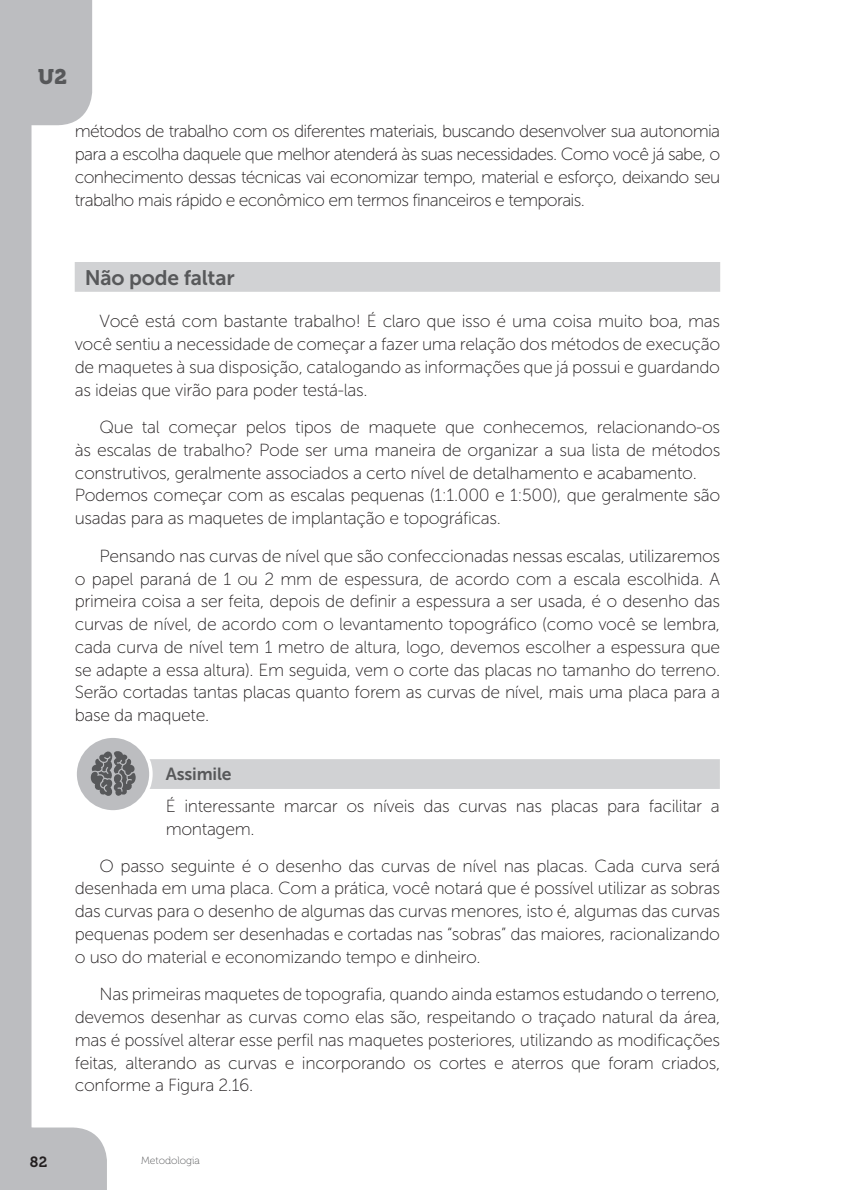
<style>
.page{position:relative;width:843px;height:1190px;background:#fff}
.page>*{position:absolute;margin:0;border:0;box-sizing:border-box;transform-origin:0 0}
.t1{font:21px "Museo Sans 700";letter-spacing:-.01em;color:#57585a}
.t2{font:21px "Museo 900";color:#57585a}
.t3{font:17.5px/22.8px "Museo Sans 100";letter-spacing:-.02em;color:#231f20;text-align:justify}
.t4{font:17.5px "Museo Sans 700";letter-spacing:-.01em;color:#57585a}
.t5{font:14.7px "Museo 700";color:#231f20}
.t6{font:10.5px "Museo 100";color:#57585a}
</style>
<div class="page">
<svg style="left:0;top:0;width:107px;height:1190px"></svg>
<div style="left:75px;top:262px;width:645px;height:30px;background:#d1d2d4"></div>
<div style="left:82px;top:759px;width:637px;height:30px;background:#d1d2d4"></div>
<div style="left:75px;top:736px;width:76px;height:76px;background:#bcbdc0;border-radius:50%"></div>
<div style="left:73px;top:734px;width:80px;height:79px;border:4px solid #fff;border-radius:50%"></div>
<svg style="left:90px;top:751px;width:46px;height:45px"></svg>
<p class="t2" style="left:38px;top:65px;width:30px">U2</p>
<p class="t3" style="left:75px;top:120px;width:646px">métodos de trabalho com os diferentes materiais, buscando desenvolver sua autonomia para a escolha daquele que melhor atenderá às suas necessidades. Como você já sabe, o conhecimento dessas técnicas vai economizar tempo, material e esforço, deixando seu trabalho mais rápido e econômico em termos financeiros e temporais.</p>
<p class="t1" style="left:85px;top:266px;width:151px">Não pode faltar</p>
<p class="t3" style="left:75px;top:310px;width:646px;text-indent:25px">Você está com bastante trabalho! É claro que isso é uma coisa muito boa, mas você sentiu a necessidade de começar a fazer uma relação dos métodos de execução de maquetes à sua disposição, catalogando as informações que já possui e guardando as ideias que virão para poder testá-las.</p>
<p class="t3" style="left:75px;top:416px;width:646px;text-align:left;text-indent:25px">Que tal começar pelos tipos de maquete que conhecemos, relacionando-os às escalas de trabalho? Pode ser uma maneira de organizar a sua lista de métodos construtivos, geralmente associados a certo nível de detalhamento e acabamento.<br>Podemos começar com as escalas pequenas (1:1.000 e 1:500), que geralmente são usadas para as maquetes de implantação e topográficas.</p>
<p class="t3" style="left:75px;top:544px;width:646px;text-indent:25px">Pensando nas curvas de nível que são confeccionadas nessas escalas, utilizaremos o papel paraná de 1 ou 2 mm de espessura, de acordo com a escala escolhida. A primeira coisa a ser feita, depois de definir a espessura a ser usada, é o desenho das curvas de nível, de acordo com o levantamento topográfico (como você se lembra, cada curva de nível tem 1 metro de altura, logo, devemos escolher a espessura que se adapte a essa altura). Em seguida, vem o corte das placas no tamanho do terreno.<br>Serão cortadas tantas placas quanto forem as curvas de nível, mais uma placa para a base da maquete.</p>
<p class="t4" style="left:166px;top:764px;width:67px">Assimile</p>
<p class="t3" style="left:166px;top:795px;width:555px">É interessante marcar os níveis das curvas nas placas para facilitar a montagem.</p>
<p class="t3" style="left:75px;top:854px;width:646px;text-indent:25px">O passo seguinte é o desenho das curvas de nível nas placas. Cada curva será desenhada em uma placa. Com a prática, você notará que é possível utilizar as sobras das curvas para o desenho de algumas das curvas menores, isto é, algumas das curvas pequenas podem ser desenhadas e cortadas nas “sobras” das maiores, racionalizando o uso do material e economizando tempo e dinheiro.</p>
<p class="t3" style="left:75px;top:983px;width:646px;text-indent:25px">Nas primeiras maquetes de topografia, quando ainda estamos estudando o terreno, devemos desenhar as curvas como elas são, respeitando o traçado natural da área, mas é possível alterar esse perfil nas maquetes posteriores, utilizando as modificações feitas, alterando as curvas e incorporando os cortes e aterros que foram criados, conforme a Figura 2.16.</p>
<p class="t5" style="left:30px;top:1154px;width:19px">82</p>
<p class="t6" style="left:141px;top:1155px;width:60px">Metodologia</p>
</div>
